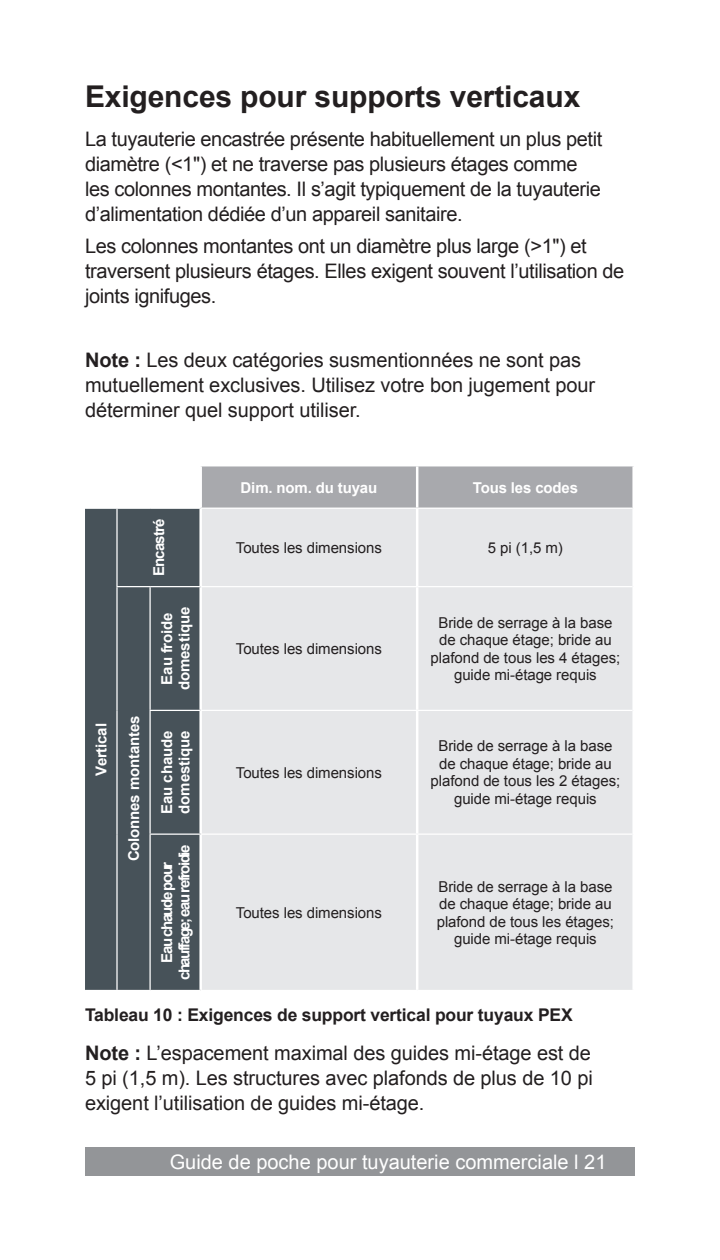
<style>
.page{position:relative;width:720px;height:1260px;background:#fff}
.page>*{position:absolute;margin:0;border:0;box-sizing:border-box;transform-origin:0 0}
.t1{font:700 30px "Arial";letter-spacing:-.005em;color:#231f20}
.t2{font:20px/25px "Arial";letter-spacing:-.02em;color:#231f20}
.t3{font:20px "Arial";color:#fff}
.t4{font:700 17.5px "Arial";letter-spacing:-.01em;color:#231f20}
.t5{font:15px/17.5px "Arial";letter-spacing:-.005em;color:#231f20;text-align:center}
.t6{font:700 15px/17.5px "Arial";letter-spacing:-.01em;color:#fff;text-align:center}
.t7{font:700 15px/17.5px "Arial";letter-spacing:-.1em;color:#fff;text-align:center}
.t8{font:700 15px "Arial";letter-spacing:-.05em;color:#fff}
.s1{font-weight:700}
</style>
<div class="page">
<div style="left:85px;top:1148px;width:550px;height:28px;background:#939598"></div>
<div style="left:202px;top:466px;width:430px;height:42px;background:#a8a9ad"></div>
<div style="left:85px;top:509px;width:114px;height:481px;background:#475259"></div>
<div style="left:202px;top:509px;width:430px;height:481px;background:#e6e7e9"></div>
<hr style="left:416px;top:466px;width:2px;height:42px;background:#fff">
<hr style="left:416px;top:509px;width:2px;height:77px;background:#fff">
<hr style="left:416px;top:587px;width:2px;height:123px;background:#fff">
<hr style="left:416px;top:711px;width:2px;height:123px;background:#fff">
<hr style="left:416px;top:835px;width:2px;height:155px;background:#fff">
<hr style="left:116px;top:509px;width:2px;height:77px;background:#fff">
<hr style="left:116px;top:587px;width:2px;height:123px;background:#fff">
<hr style="left:116px;top:710px;width:2px;height:124px;background:#fff">
<hr style="left:116px;top:834px;width:2px;height:156px;background:#fff">
<hr style="left:149px;top:587px;width:2px;height:123px;background:#fff">
<hr style="left:149px;top:711px;width:2px;height:123px;background:#fff">
<hr style="left:149px;top:835px;width:2px;height:155px;background:#fff">
<hr style="left:116px;top:586px;width:34px;height:1px;background:#fff">
<hr style="left:150px;top:586px;width:51px;height:1px;background:#fff">
<hr style="left:201px;top:586px;width:216px;height:1px;background:#fff">
<hr style="left:417px;top:586px;width:215px;height:1px;background:#fff">
<hr style="left:149px;top:710px;width:52px;height:1px;background:#fff">
<hr style="left:201px;top:710px;width:216px;height:1px;background:#fff">
<hr style="left:417px;top:710px;width:215px;height:1px;background:#fff">
<hr style="left:149px;top:834px;width:52px;height:1px;background:#fff">
<hr style="left:201px;top:834px;width:216px;height:1px;background:#fff">
<hr style="left:417px;top:834px;width:215px;height:1px;background:#fff">
<h1 class="t1" style="left:85px;top:76px;width:497px">Exigences pour supports verticaux</h1>
<p class="t2" style="left:85px;top:127px;width:519px">La tuyauterie encastrée présente habituellement un plus petit diamètre (&lt;1") et ne traverse pas plusieurs étages comme les colonnes montantes. Il s’agit typiquement de la tuyauterie d’alimentation dédiée d’un appareil sanitaire.</p>
<p class="t2" style="left:85px;top:234px;width:541px">Les colonnes montantes ont un diamètre plus large (&gt;1") et traversent plusieurs étages. Elles exigent souvent l’utilisation de joints ignifuges.</p>
<p class="t2" style="left:85px;top:348px;width:512px"><span class="s1">Note :</span> Les deux catégories susmentionnées ne sont pas mutuellement exclusives. Utilisez votre bon jugement pour déterminer quel support utiliser.</p>
<p class="t6" style="left:93px;top:776px;width:54px;rotate:-90deg">Vertical</p>
<p class="t6" style="left:125px;top:861px;width:147px;rotate:-90deg">Colonnes montantes</p>
<p class="t8" style="left:149px;top:576px;width:60px;rotate:-90deg">Encastré</p>
<p class="t6" style="left:159px;top:690px;width:84px;rotate:-90deg">Eau froide domestique</p>
<p class="t6" style="left:159px;top:814px;width:84px;text-align:left;rotate:-90deg">Eau chaude domestique</p>
<p class="t7" style="left:159px;top:980px;width:137px;rotate:-90deg">Eau chaude pour chauffage; eau refroidie</p>
<p class="t6" style="left:241px;top:479px;width:138px">Dim. nom. du tuyau</p>
<p class="t6" style="left:473px;top:479px;width:107px">Tous les codes</p>
<p class="t5" style="left:236px;top:539px;width:148px">Toutes les dimensions</p>
<p class="t5" style="left:488px;top:539px;width:77px">5 pi (1,5 m)</p>
<p class="t5" style="left:236px;top:640px;width:148px">Toutes les dimensions</p>
<p class="t5" style="left:236px;top:764px;width:148px">Toutes les dimensions</p>
<p class="t5" style="left:236px;top:904px;width:148px">Toutes les dimensions</p>
<p class="t5" style="left:431px;top:614px;width:191px">Bride de serrage à la base de chaque étage; bride au plafond de tous les 4 étages; guide mi-étage requis</p>
<p class="t5" style="left:431px;top:738px;width:191px">Bride de serrage à la base de chaque étage; bride au plafond de tous les 2 étages; guide mi-étage requis</p>
<p class="t5" style="left:437px;top:878px;width:179px">Bride de serrage à la base de chaque étage; bride au plafond de tous les étages; guide mi-étage requis</p>
<p class="t4" style="left:85px;top:1003px;width:489px">Tableau 10 : Exigences de support vertical pour tuyaux PEX</p>
<p class="t2" style="left:85px;top:1041px;width:509px;text-align:justify"><span class="s1">Note :</span> L’espacement maximal des guides mi-étage est de 5 pi (1,5 m). Les structures avec plafonds de plus de 10 pi exigent l’utilisation de guides mi-étage.</p>
<p class="t3" style="left:170px;top:1149px;width:438px">Guide de poche pour tuyauterie commerciale l 21</p>
</div>
